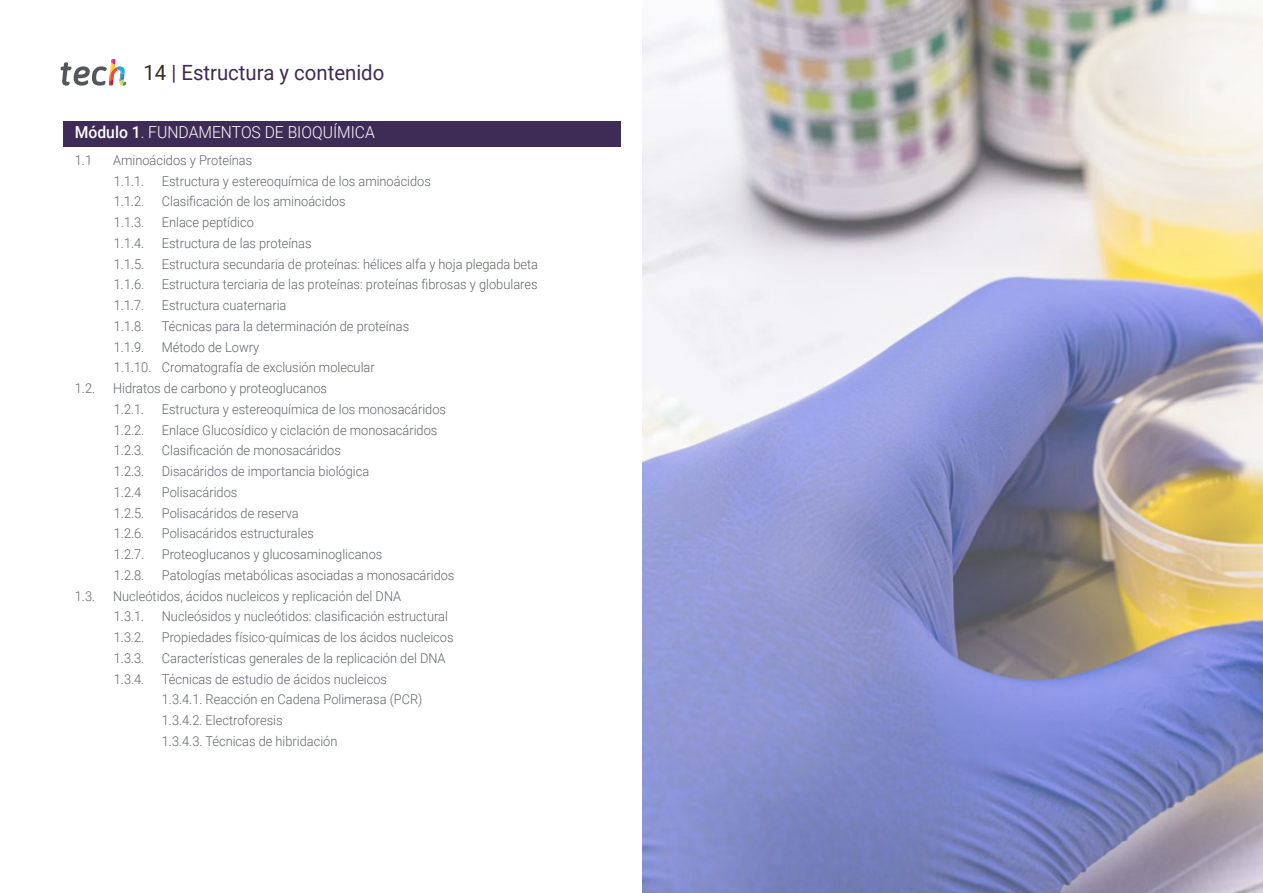
<style>
.page{position:relative;width:1263px;height:893px;background:#fff}
.page>*{position:absolute;margin:0;border:0;box-sizing:border-box;transform-origin:0 0}
.t1{font:21px "Roboto";color:#3e2b56}
.t2{font:300 16.5px "Roboto";color:#fff;scale:.95 1}
.t3{font:300 13.5px/20.7px "Roboto";color:#61646a;scale:.95 1}
.s1{color:#312e20}
.s2{font-weight:500}
</style>
<div class="page">
<div style="left:64px;top:121px;width:557px;height:25px;background:#3e2b56"></div>
<img style="left:642px;top:0;width:621px;height:893px">
<svg style="left:61px;top:59px;width:65px;height:27px"></svg>
<h1 class="t1" style="left:144px;top:57px;width:242px"><span class="s1">14</span> | Estructura y contenido</h1>
<p class="t2" style="left:75px;top:120px;width:317px"><span class="s2">Módulo 1</span>. FUNDAMENTOS DE BIOQUÍMICA</p>
<p class="t3" style="left:75px;top:149px;width:20px">1.1</p>
<p class="t3" style="left:113px;top:149px;width:148px">Aminoácidos y Proteínas<br>1.1.1.</p>
<p class="t3" style="left:162px;top:170px;width:285px">Estructura y estereoquímica de los aminoácidos</p>
<p class="t3" style="left:114px;top:191px;width:34px">1.1.2.</p>
<p class="t3" style="left:162px;top:191px;width:195px">Clasificación de los aminoácidos</p>
<p class="t3" style="left:114px;top:211px;width:34px">1.1.3.</p>
<p class="t3" style="left:162px;top:211px;width:98px">Enlace peptídico</p>
<p class="t3" style="left:114px;top:232px;width:34px">1.1.4.</p>
<p class="t3" style="left:162px;top:232px;width:159px">Estructura de las proteínas</p>
<p class="t3" style="left:114px;top:253px;width:34px">1.1.5.</p>
<p class="t3" style="left:162px;top:253px;width:398px">Estructura secundaria de proteínas: hélices alfa y hoja plegada beta</p>
<p class="t3" style="left:114px;top:274px;width:34px">1.1.6.</p>
<p class="t3" style="left:162px;top:274px;width:397px">Estructura terciaria de las proteínas: proteínas fibrosas y globulares</p>
<p class="t3" style="left:114px;top:294px;width:34px">1.1.7.</p>
<p class="t3" style="left:162px;top:294px;width:133px">Estructura cuaternaria</p>
<p class="t3" style="left:114px;top:315px;width:34px">1.1.8.</p>
<p class="t3" style="left:162px;top:315px;width:262px">Técnicas para la determinación de proteínas</p>
<p class="t3" style="left:114px;top:336px;width:34px">1.1.9.</p>
<p class="t3" style="left:114px;top:336px;width:276px;text-indent:48px">Método de Lowry<br>1.1.10. Cromatografía de exclusión molecular</p>
<p class="t3" style="left:75px;top:377px;width:23px">1.2.</p>
<p class="t3" style="left:113px;top:377px;width:227px">Hidratos de carbono y proteoglucanos<br>1.2.1.</p>
<p class="t3" style="left:162px;top:398px;width:301px">Estructura y estereoquímica de los monosacáridos</p>
<p class="t3" style="left:114px;top:419px;width:34px">1.2.2.</p>
<p class="t3" style="left:162px;top:419px;width:292px">Enlace Glucosídico y ciclación de monosacáridos</p>
<p class="t3" style="left:114px;top:440px;width:34px">1.2.3.</p>
<p class="t3" style="left:162px;top:440px;width:190px">Clasificación de monosacáridos</p>
<p class="t3" style="left:114px;top:460px;width:34px">1.2.3.</p>
<p class="t3" style="left:162px;top:460px;width:220px">Disacáridos de importancia biológica</p>
<p class="t3" style="left:114px;top:481px;width:30px">1.2.4</p>
<p class="t3" style="left:162px;top:481px;width:81px">Polisacáridos</p>
<p class="t3" style="left:114px;top:502px;width:34px">1.2.5.</p>
<p class="t3" style="left:162px;top:502px;width:146px">Polisacáridos de reserva</p>
<p class="t3" style="left:114px;top:523px;width:34px">1.2.6.</p>
<p class="t3" style="left:162px;top:523px;width:161px">Polisacáridos estructurales</p>
<p class="t3" style="left:114px;top:543px;width:34px">1.2.7.</p>
<p class="t3" style="left:162px;top:543px;width:234px">Proteoglucanos y glucosaminoglicanos</p>
<p class="t3" style="left:114px;top:564px;width:34px">1.2.8.</p>
<p class="t3" style="left:162px;top:564px;width:309px">Patologías metabólicas asociadas a monosacáridos</p>
<p class="t3" style="left:75px;top:585px;width:23px">1.3.</p>
<p class="t3" style="left:113px;top:585px;width:305px">Nucleótidos, ácidos nucleicos y replicación del DNA<br>1.3.1.</p>
<p class="t3" style="left:162px;top:606px;width:303px">Nucleósidos y nucleótidos: clasificación estructural</p>
<p class="t3" style="left:114px;top:626px;width:34px">1.3.2.</p>
<p class="t3" style="left:162px;top:626px;width:309px">Propiedades físico-químicas de los ácidos nucleicos</p>
<p class="t3" style="left:114px;top:647px;width:34px">1.3.3.</p>
<p class="t3" style="left:162px;top:647px;width:300px">Características generales de la replicación del DNA</p>
<p class="t3" style="left:114px;top:668px;width:34px">1.3.4.</p>
<p class="t3" style="left:162px;top:668px;width:276px">Técnicas de estudio de ácidos nucleicos 1.3.4.1. Reacción en Cadena Polimerasa (PCR)<br>1.3.4.2. Electroforesis<br>1.3.4.3. Técnicas de hibridación</p>
</div>
